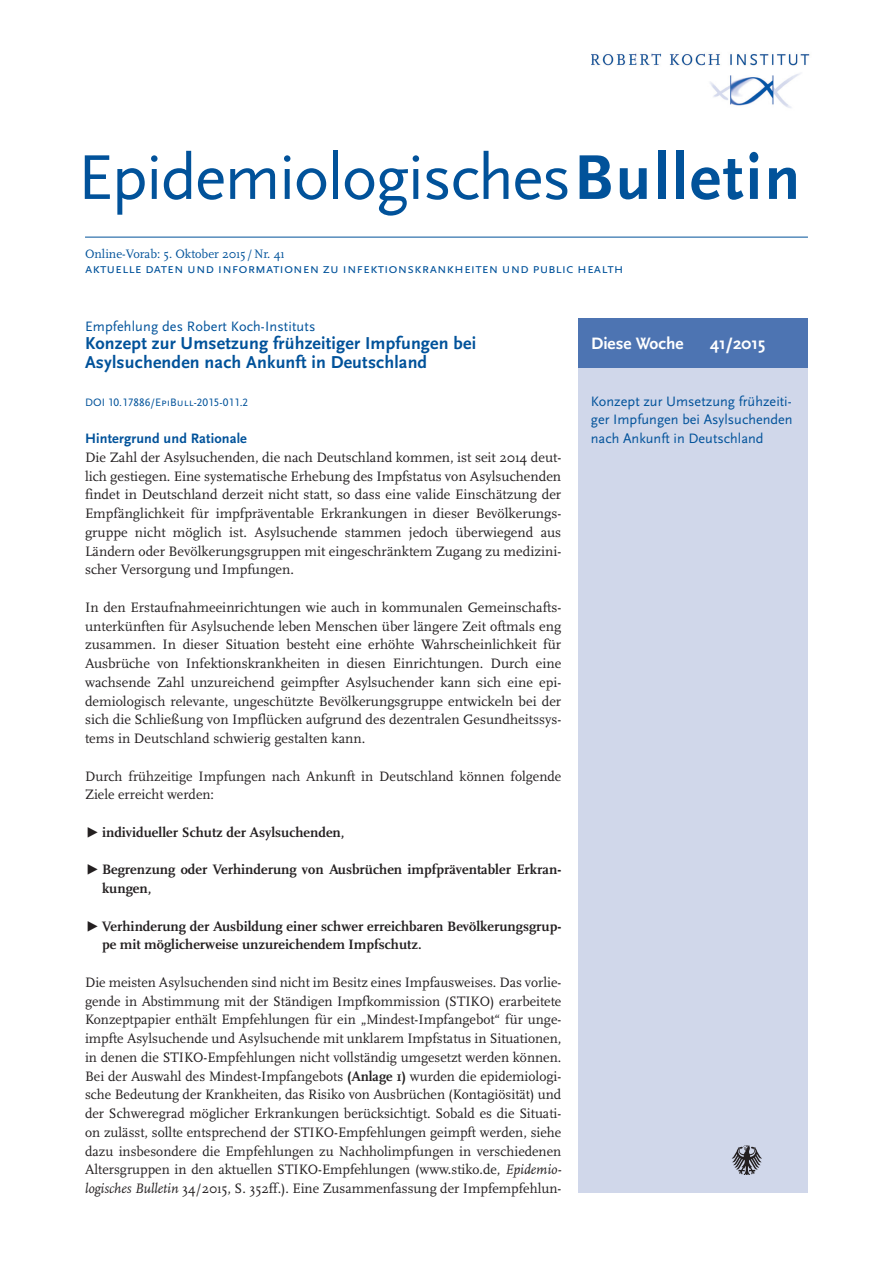
<style>
.page{position:relative;width:893px;height:1263px;background:#fff}
.page>*{position:absolute;margin:0;border:0;box-sizing:border-box;transform-origin:0 0}
.t1{font:66px "Scala Sans Pro";letter-spacing:-.02em;color:#01529a}
.t2{font:700 18px/18.8px "Scala Sans Pro";letter-spacing:.01em;color:#01529a}
.t3{font:700 17.25px "Scala Sans Pro";color:#fff}
.t4{font:14.25px/18.8px "Scala Pro";color:#231f20;text-align:justify}
.t5{font:700 14.25px/18.8px "Scala Pro";color:#231f20}
.t6{font:14.25px/18.8px "Scala Sans Pro";letter-spacing:.005em;color:#01529a;text-align:justify}
.t7{font:700 14.25px "Scala Sans Pro";letter-spacing:.01em;color:#01529a}
.t8{font:12.75px "Scala Pro";color:#01529a}
.t9{font:11.25px "Scala Sans Pro";letter-spacing:.005em;color:#01529a}
.s1{font-weight:700}
.s2{font-family:"Scala Sans Pro";font-weight:400}
.s3{font-style:italic}
</style>
<div class="page">
<hr style="left:85px;top:237px;width:723px;height:1px;background:#01529a">
<img style="left:591px;top:53px;width:219px;height:55px">
<div style="left:578px;top:318px;width:230px;height:875px;background:#d0d7ea"></div>
<div style="left:578px;top:318px;width:230px;height:50px;background:#4d74b2"></div>
<svg style="left:732px;top:1145px;width:30px;height:30px"></svg>
<h1 class="t1" style="left:78px;top:139px;width:724px">Epidemiologisches<span class="s1">Bulletin</span></h1>
<p class="t8" style="left:85px;top:246px;width:201px">Online-Vorab: 5. Oktober 2015 /Nr. 41</p>
<p class="t6" style="left:85px;top:259px;width:540px">aktuelle daten und informationen zu infektionskrankheiten und public health</p>
<p class="t6" style="left:85px;top:316px;width:232px">Empfehlung des Robert Koch-Instituts</p>
<p class="t2" style="left:85px;top:334px;width:393px">Konzept zur Umsetzung frühzeitiger Impfungen bei<br>Asylsuchenden nach Ankunft in Deutschland</p>
<p class="t9" style="left:85px;top:395px;width:165px">DOI 10.17886/EpiBull-2015-011.2</p>
<p class="t7" style="left:85px;top:430px;width:163px">Hintergrund und Rationale</p>
<p class="t4" style="left:85px;top:448px;width:478px">Die Zahl der Asylsuchenden, die nach Deutschland kommen, ist seit 2014 deut&shy;lich gestiegen. Eine systematische Erhebung des Impfstatus von Asylsuchenden findet in Deutschland derzeit nicht statt, so dass eine valide Einschätzung der Empfänglichkeit für impfpräventable Erkrankungen in dieser Bevölkerungs&shy;gruppe nicht möglich ist. Asylsuchende stammen jedoch überwiegend aus Ländern oder Bevölkerungsgruppen mit eingeschränktem Zugang zu medizini&shy;scher Versorgung und Impfungen.</p>
<p class="t4" style="left:85px;top:598px;width:478px">In den Erstaufnahmeeinrichtungen wie auch in kommunalen Gemeinschafts&shy;unterkünften für Asylsuchende leben Menschen über längere Zeit oftmals eng zusammen. In dieser Situation besteht eine erhöhte Wahrscheinlichkeit für Ausbrüche von Infektionskrankheiten in diesen Einrichtungen. Durch eine wachsende Zahl unzureichend geimpfter Asylsuchender kann sich eine epi&shy;demiologisch relevante, ungeschützte Bevölkerungsgruppe entwickeln bei der sich die Schließung von Impflücken aufgrund des dezentralen Gesundheitssys&shy;tems in Deutschland schwierig gestalten kann.</p>
<p class="t4" style="left:85px;top:766px;width:478px">Durch frühzeitige Impfungen nach Ankunft in Deutschland können folgende<br>Ziele erreicht werden:</p>
<p class="t5" style="left:85px;top:823px;width:261px"><span class="s2">▶</span> individueller Schutz der Asylsuchenden,</p>
<p class="t5" style="left:102px;top:860px;width:461px;text-indent:-17px"><span class="s2">▶</span> Begrenzung oder Verhinderung von Ausbrüchen impfpräventabler Erkran&shy;kungen,</p>
<p class="t5" style="left:102px;top:916px;width:461px;text-indent:-17px"><span class="s2">▶</span> Verhinderung der Ausbildung einer schwer erreichbaren Bevölkerungsgrup&shy;pe mit möglicherweise unzureichendem Impfschutz.</p>
<p class="t4" style="left:85px;top:973px;width:478px">Die meisten Asylsuchenden sind nicht im Besitz eines Impfausweises. Das vorlie&shy;gende in Abstimmung mit der Ständigen Impfkommission (STIKO) erarbeitete Konzeptpapier enthält Empfehlungen für ein „Mindest-Impfangebot“ für unge&shy;impfte Asylsuchende und Asylsuchende mit unklarem Impfstatus in Situationen, in denen die STIKO-Empfehlungen nicht vollständig umgesetzt werden können.<br>Bei der Auswahl des Mindest-Impfangebots <span class="s1">(Anlage 1)</span> wurden die epidemiologi&shy;sche Bedeutung der Krankheiten, das Risiko von Ausbrüchen (Kontagiösität) und der Schweregrad möglicher Erkrankungen berücksichtigt. Sobald es die Situati&shy;on zulässt, sollte entsprechend der STIKO-Empfehlungen geimpft werden, siehe dazu insbesondere die Empfehlungen zu Nachholimpfungen in verschiedenen Altersgruppen in den aktuellen STIKO-Empfehlungen (www.stiko.de, <span class="s3">Epidemio&shy;logisches Bulletin</span> 34/2015, S. 352ff.). Eine Zusammenfassung der Impfempfehlun-</p>
<p class="t3" style="left:591px;top:334px;width:94px">Diese Woche</p>
<p class="t3" style="left:710px;top:334px;width:57px">41/2015</p>
<p class="t6" style="left:591px;top:391px;width:203px">Konzept zur Umsetzung frühzeiti&shy;ger Impfungen bei Asylsuchenden nach Ankunft in Deutschland</p>
</div>
